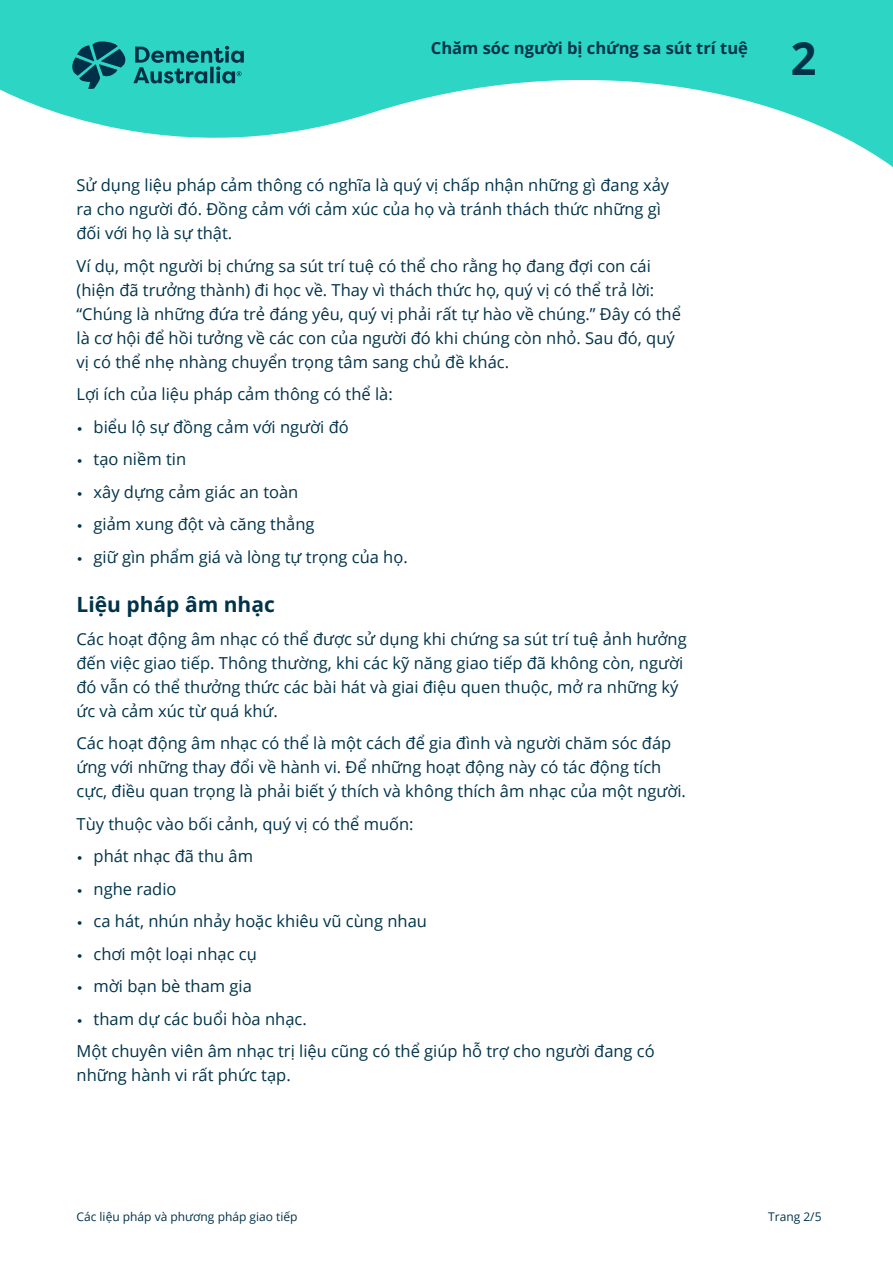
<style>
.page{position:relative;width:893px;height:1263px;background:#fff}
.page>*{position:absolute;margin:0;border:0;box-sizing:border-box;transform-origin:0 0}
.t1{font:700 45px "Open Sans";color:#00334a}
.t2{font:700 21px "Open Sans";color:#00334a}
.t3{font:16.5px/24px "Open Sans";color:#00334a}
.t4{font:700 16.5px "Open Sans";color:#00334a}
.t5{font:12px "Open Sans";color:#00334a}
.s1{font-family:"Filson Pro"}
</style>
<div class="page">
<svg style="left:0;top:0;width:893px;height:167px;fill:#2cd5c4"></svg>
<svg style="left:72px;top:41px;width:172px;height:48px;background:#1d9d9a"></svg>
<p class="t4" style="left:431px;top:37px;width:318px">Chăm sóc người bị chứng sa sút trí tuệ</p>
<h1 class="t1" style="left:791px;top:27px;width:27px">2</h1>
<p class="t3" style="left:77px;top:173px;width:594px">Sử dụng liệu pháp cảm thông có nghĩa là quý vị chấp nhận những gì đang xảy ra cho người đó. Đồng cảm với cảm xúc của họ và tránh thách thức những gì đối với họ là sự thật.</p>
<p class="t3" style="left:77px;top:253px;width:606px">Ví dụ, một người bị chứng sa sút trí tuệ có thể cho rằng họ đang đợi con cái (hiện đã trưởng thành) đi học về. Thay vì thách thức họ, quý vị có thể trả lời: “Chúng là những đứa trẻ đáng yêu, quý vị phải rất tự hào về chúng.” Đây có thể là cơ hội để hồi tưởng về các con của người đó khi chúng còn nhỏ. Sau đó, quý vị có thể nhẹ nhàng chuyển trọng tâm sang chủ đề khác.</p>
<p class="t3" style="left:77px;top:382px;width:318px">Lợi ích của liệu pháp cảm thông có thể là:</p>
<p class="t3" style="left:77px;top:414px;width:274px"><span class="s1">•</span> biểu lộ sự đồng cảm với người đó</p>
<p class="t3" style="left:77px;top:447px;width:111px"><span class="s1">•</span> tạo niềm tin</p>
<p class="t3" style="left:77px;top:479px;width:223px"><span class="s1">•</span> xây dựng cảm giác an toàn</p>
<p class="t3" style="left:77px;top:512px;width:239px"><span class="s1">•</span> giảm xung đột và căng thẳng</p>
<p class="t3" style="left:77px;top:544px;width:333px"><span class="s1">•</span> giữ gìn phẩm giá và lòng tự trọng của họ.</p>
<p class="t2" style="left:77px;top:590px;width:200px">Liệu pháp âm nhạc</p>
<p class="t3" style="left:77px;top:626px;width:612px">Các hoạt động âm nhạc có thể được sử dụng khi chứng sa sút trí tuệ ảnh hưởng đến việc giao tiếp. Thông thường, khi các kỹ năng giao tiếp đã không còn, người đó vẫn có thể thưởng thức các bài hát và giai điệu quen thuộc, mở ra những ký ức và cảm xúc từ quá khứ.</p>
<p class="t3" style="left:77px;top:731px;width:611px">Các hoạt động âm nhạc có thể là một cách để gia đình và người chăm sóc đáp ứng với những thay đổi về hành vi. Để những hoạt động này có tác động tích cực, điều quan trọng là phải biết ý thích và không thích âm nhạc của một người.</p>
<p class="t3" style="left:77px;top:811px;width:339px">Tùy thuộc vào bối cảnh, quý vị có thể muốn:</p>
<p class="t3" style="left:77px;top:844px;width:178px"><span class="s1">•</span> phát nhạc đã thu âm</p>
<p class="t3" style="left:77px;top:876px;width:102px"><span class="s1">•</span> nghe radio</p>
<p class="t3" style="left:77px;top:909px;width:352px"><span class="s1">•</span> ca hát, nhún nhảy hoặc khiêu vũ cùng nhau</p>
<p class="t3" style="left:77px;top:941px;width:182px"><span class="s1">•</span> chơi một loại nhạc cụ</p>
<p class="t3" style="left:77px;top:974px;width:177px"><span class="s1">•</span> mời bạn bè tham gia</p>
<p class="t3" style="left:77px;top:1002px;width:580px;line-height:32.5px"><span class="s1">•</span> tham dự các buổi hòa nhạc.<br>Một chuyên viên âm nhạc trị liệu cũng có thể giúp hỗ trợ cho người đang có</p>
<p class="t3" style="left:77px;top:1063px;width:216px">những hành vi rất phức tạp.</p>
<p class="t5" style="left:77px;top:1209px;width:223px">Các liệu pháp và phương pháp giao tiếp</p>
<p class="t5" style="left:768px;top:1209px;width:55px">Trang 2/5</p>
</div>
